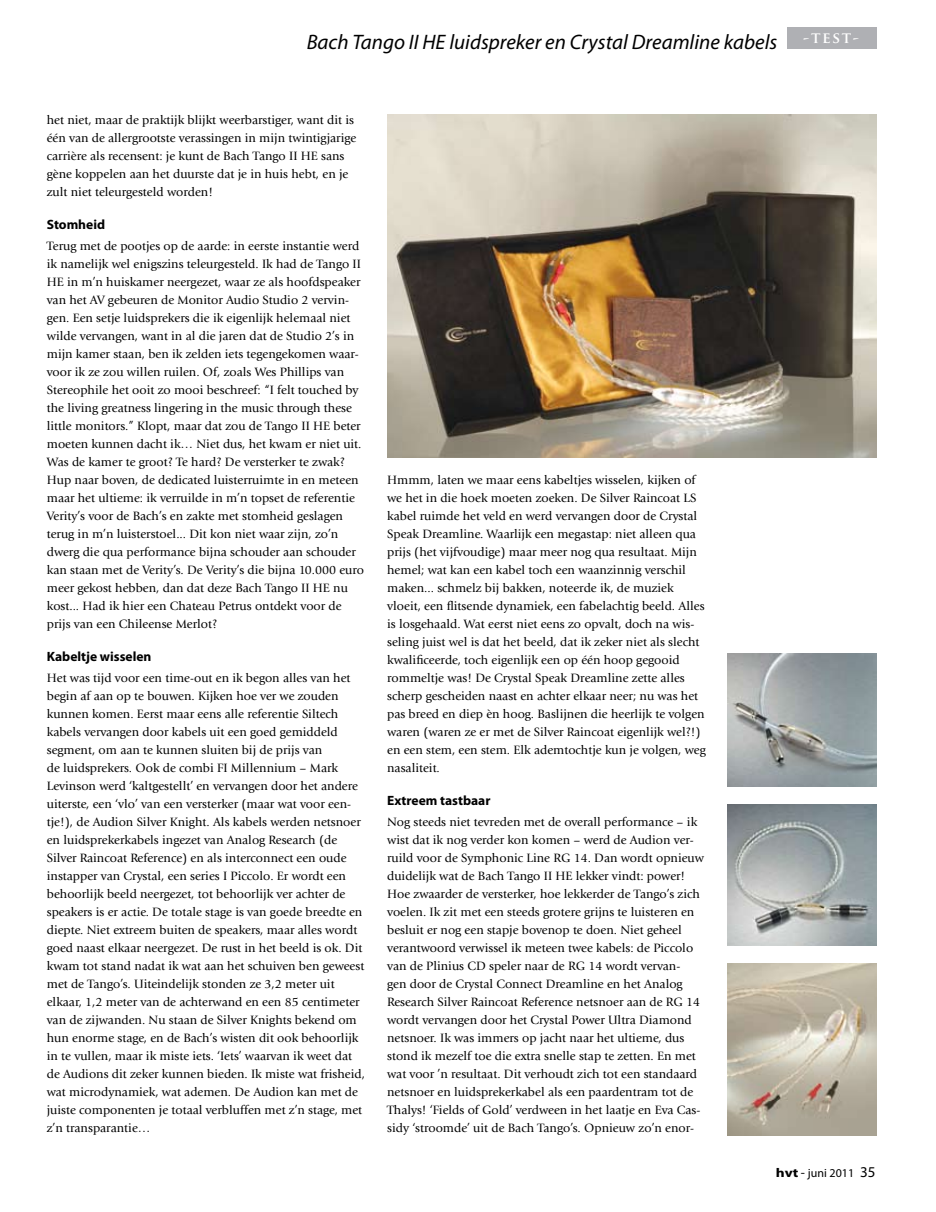
<style>
.page{position:relative;width:936px;height:1212px;background:#fff}
.page>*{position:absolute;margin:0;border:0;box-sizing:border-box;transform-origin:0 0}
.t1{font:italic 21px "Myriad Pro";color:#000}
.t2{font:700 15px "Trajan Pro";color:#fff}
.t3{font:700 13.5px "Myriad Pro";color:#000}
.t4{font:12.6px/18px "Giovanni Std";color:#000}
.t5{font:12px "Myriad Pro";color:#000}
.s1{font-weight:700;font-size:12.75px}
.s2{font-size:13.5px}
.s3{font-size:15px}
</style>
<div class="page">
<div style="left:787px;top:28px;width:89px;height:21px;background:#afb0b4"></div>
<img style="left:387px;top:115px;width:489px;height:342px">
<img style="left:727px;top:654px;width:149px;height:133px">
<img style="left:727px;top:805px;width:149px;height:140px">
<img style="left:727px;top:964px;width:149px;height:172px">
<h1 class="t1" style="left:306px;top:29px;width:472px">Bach Tango II HE luidspreker en Crystal Dreamline kabels</h1>
<p class="t4" style="left:47px;top:111px;width:311px">het niet, maar de praktijk blijkt weerbarstiger, want dit is één van de allergrootste verassingen in mijn twintigjarige carrière als recensent: je kunt de Bach Tango II HE sans gène koppelen aan het duurste dat je in huis hebt, en je zult niet teleurgesteld worden!</p>
<p class="t3" style="left:47px;top:215px;width:60px">Stomheid</p>
<p class="t4" style="left:47px;top:237px;width:319px">Terug met de pootjes op de aarde: in eerste instantie werd ik namelijk wel enigszins teleurgesteld. Ik had de Tango II HE in m’n huiskamer neergezet, waar ze als hoofdspeaker van het AV gebeuren de Monitor Audio Studio 2 vervin&shy;gen. Een setje luidsprekers die ik eigenlijk helemaal niet wilde vervangen, want in al die jaren dat de Studio 2’s in mijn kamer staan, ben ik zelden iets tegengekomen waar&shy;voor ik ze zou willen ruilen. Of, zoals Wes Phillips van Stereophile het ooit zo mooi beschreef: “I felt touched by the living greatness lingering in the music through these little monitors.” Klopt, maar dat zou de Tango II HE beter moeten kunnen dacht ik… Niet dus, het kwam er niet uit.<br>Was de kamer te groot? Te hard? De versterker te zwak?<br>Hup naar boven, de dedicated luisterruimte in en meteen maar het ultieme: ik verruilde in m’n topset de referentie Verity’s voor de Bach’s en zakte met stomheid geslagen terug in m’n luisterstoel... Dit kon niet waar zijn, zo’n dwerg die qua performance bijna schouder aan schouder kan staan met de Verity’s. De Verity’s die bijna 10.000 euro meer gekost hebben, dan dat deze Bach Tango II HE nu kost... Had ik hier een Chateau Petrus ontdekt voor de prijs van een Chileense Merlot?</p>
<p class="t3" style="left:47px;top:647px;width:106px">Kabeltje wisselen</p>
<p class="t4" style="left:47px;top:669px;width:320px">Het was tijd voor een time-out en ik begon alles van het begin af aan op te bouwen. Kijken hoe ver we zouden kunnen komen. Eerst maar eens alle referentie Siltech kabels vervangen door kabels uit een goed gemiddeld segment, om aan te kunnen sluiten bij de prijs van<br>de luidsprekers. Ook de combi FI Millennium – Mark Levinson werd ‘kaltgestellt’ en vervangen door het andere uiterste, een ‘vlo’ van een versterker (maar wat voor een&shy;tje!), de Audion Silver Knight. Als kabels werden netsnoer en luidsprekerkabels ingezet van Analog Research (de Silver Raincoat Reference) en als interconnect een oude instapper van Crystal, een series I Piccolo. Er wordt een behoorlijk beeld neergezet, tot behoorlijk ver achter de speakers is er actie. De totale stage is van goede breedte en diepte. Niet extreem buiten de speakers, maar alles wordt goed naast elkaar neergezet. De rust in het beeld is ok. Dit kwam tot stand nadat ik wat aan het schuiven ben geweest met de Tango’s. Uiteindelijk stonden ze 3,2 meter uit elkaar, 1,2 meter van de achterwand en een 85 centimeter van de zijwanden. Nu staan de Silver Knights bekend om hun enorme stage, en de Bach’s wisten dit ook behoorlijk in te vullen, maar ik miste iets. ‘Iets’ waarvan ik weet dat de Audions dit zeker kunnen bieden. Ik miste wat frisheid, wat microdynamiek, wat ademen. De Audion kan met de juiste componenten je totaal verbluffen met z’n stage, met z’n transparantie…</p>
<p class="t4" style="left:387px;top:471px;width:320px">Hmmm, laten we maar eens kabeltjes wisselen, kijken of we het in die hoek moeten zoeken. De Silver Raincoat LS kabel ruimde het veld en werd vervangen door de Crystal Speak Dreamline. Waarlijk een megastap: niet alleen qua prijs (het vijfvoudige) maar meer nog qua resultaat. Mijn hemel; wat kan een kabel toch een waanzinnig verschil maken... schmelz bij bakken, noteerde ik, de muziek vloeit, een flitsende dynamiek, een fabelachtig beeld. Alles is losgehaald. Wat eerst niet eens zo opvalt, doch na wis&shy;seling juist wel is dat het beeld, dat ik zeker niet als slecht kwalificeerde, toch eigenlijk een op één hoop gegooid rommeltje was! De Crystal Speak Dreamline zette alles scherp gescheiden naast en achter elkaar neer; nu was het pas breed en diep èn hoog. Baslijnen die heerlijk te volgen waren (waren ze er met de Silver Raincoat eigenlijk wel?!) en een stem, een stem. Elk ademtochtje kun je volgen, weg nasaliteit.</p>
<p class="t3" style="left:387px;top:791px;width:105px">Extreem tastbaar</p>
<p class="t4" style="left:387px;top:813px;width:318px">Nog steeds niet tevreden met de overall performance – ik wist dat ik nog verder kon komen – werd de Audion ver&shy;ruild voor de Symphonic Line RG 14. Dan wordt opnieuw duidelijk wat de Bach Tango II HE lekker vindt: power!<br>Hoe zwaarder de versterker, hoe lekkerder de Tango’s zich voelen. Ik zit met een steeds grotere grijns te luisteren en besluit er nog een stapje bovenop te doen. Niet geheel verantwoord verwissel ik meteen twee kabels: de Piccolo van de Plinius CD speler naar de RG 14 wordt vervan-<br>gen door de Crystal Connect Dreamline en het Analog Research Silver Raincoat Reference netsnoer aan de RG 14 wordt vervangen door het Crystal Power Ultra Diamond netsnoer. Ik was immers op jacht naar het ultieme, dus stond ik mezelf toe die extra snelle stap te zetten. En met wat voor ’n resultaat. Dit verhoudt zich tot een standaard netsnoer en luidsprekerkabel als een paardentram tot de Thalys! ‘Fields of Gold’ verdween in het laatje en Eva Cas&shy;sidy ‘stroomde’ uit de Bach Tango’s. Opnieuw zo’n enor-</p>
<p class="t2" style="left:803px;top:28px;width:57px">-test-</p>
<p class="t5" style="left:776px;top:1165px;width:101px"><span class="s1">hvt</span> <span class="s2">-</span> juni 2011 <span class="s3">35</span></p>
</div>
